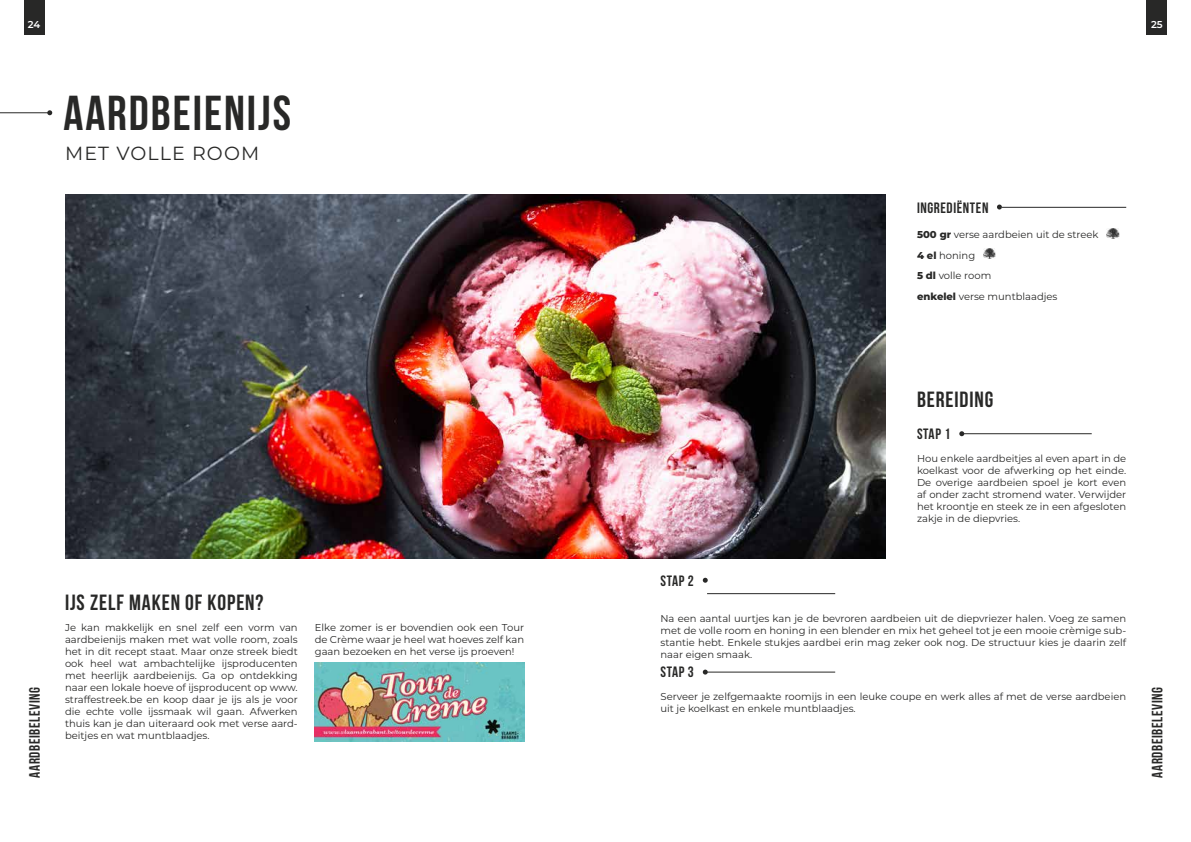
<style>
.page{position:relative;width:1191px;height:842px;background:#fff}
.page>*{position:absolute;margin:0;border:0;box-sizing:border-box;transform-origin:0 0}
.t1{font:700 49px "Bebas Neue";letter-spacing:.04em;color:#282827}
.t2{font:700 22px "Bebas Neue";letter-spacing:.04em;color:#282827}
.t3{font:19px "Montserrat";letter-spacing:.06em;color:#282827}
.t4{font:700 15px "Bebas Neue";letter-spacing:.04em;color:#282827}
.t5{font:10px/12px "Montserrat";color:#282827;text-align:justify}
.t6{font:600 10px "Montserrat";color:#fff}
.s1{font-weight:800}
</style>
<div class="page">
<img style="left:65px;top:195px;width:820px;height:363px">
<div style="left:24px;top:0;width:20px;height:34px;background:#282827"></div>
<hr style="left:0;top:113px;width:48px;height:1px;background:#282827">
<svg style="left:47px;top:110px;width:5px;height:5px"></svg>
<hr style="left:1002px;top:207px;width:124px;height:1px;background:#282827">
<svg style="left:997px;top:205px;width:5px;height:4px"></svg>
<hr style="left:963px;top:433px;width:128px;height:1px;background:#282827">
<svg style="left:959px;top:431px;width:5px;height:5px"></svg>
<hr style="left:707px;top:593px;width:128px;height:1px;background:#282827">
<svg style="left:703px;top:578px;width:4px;height:5px"></svg>
<hr style="left:707px;top:672px;width:128px;height:1px;background:#282827">
<svg style="left:703px;top:670px;width:4px;height:4px"></svg>
<div style="left:1146px;top:0;width:20px;height:34px;background:#282827"></div>
<img style="left:315px;top:663px;width:209px;height:78px">
<svg style="left:1107px;top:228px;width:12px;height:10px"></svg>
<svg style="left:983px;top:249px;width:12px;height:10px"></svg>
<p class="t6" style="left:28px;top:18px;width:14px">24</p>
<p class="t6" style="left:1151px;top:18px;width:13px">25</p>
<h1 class="t1" style="left:63px;top:86px;width:229px">AARDBEIENIJS</h1>
<h3 class="t3" style="left:65px;top:140px;width:196px">MET VOLLE ROOM</h3>
<h3 class="t4" style="left:26px;top:778px;width:92px;rotate:-90deg">AARDBEIBELEVING</h3>
<h2 class="t2" style="left:65px;top:590px;width:200px">IJS ZELF MAKEN OF KOPEN?</h2>
<p class="t5" style="left:65px;top:621px;width:234px">Je kan makkelijk en snel zelf een vorm van aardbeienijs maken met wat volle room, zoals het in dit recept staat. Maar onze streek biedt ook heel wat ambachtelijke ijsproducenten met heerlijk aardbeienijs. Ga op ontdekking naar een lokale hoeve of ijsproducent op www. straffestreek.be en koop daar je ijs als je voor die echte volle ijssmaak wil gaan. Afwerken thuis kan je dan uiteraard ook met verse aard&shy;beitjes en wat muntblaadjes.</p>
<p class="t5" style="left:315px;top:621px;width:211px">Elke zomer is er bovendien ook een Tour de Crème waar je heel wat hoeves zelf kan gaan bezoeken en het verse ijs proeven!</p>
<h3 class="t4" style="left:917px;top:199px;width:73px">INGREDIËNTEN</h3>
<p class="t5" style="left:917px;top:224px;width:183px;line-height:20.6px;text-align:left"><span class="s1">500 gr</span> verse aardbeien uit de streek<br><span class="s1">4 el</span> honing<br><span class="s1">5 dl</span> volle room</p>
<p class="t5" style="left:917px;top:290px;width:142px"><span class="s1">enkelel</span> verse muntblaadjes</p>
<h2 class="t2" style="left:917px;top:387px;width:78px">BEREIDING</h2>
<h3 class="t4" style="left:917px;top:426px;width:35px">STAP 1</h3>
<h3 class="t4" style="left:660px;top:572px;width:35px">STAP 2</h3>
<p class="t5" style="left:917px;top:452px;width:211px">Hou enkele aardbeitjes al even apart in de koelkast voor de afwerking op het einde.<br>De overige aardbeien spoel je kort even af onder zacht stromend water. Verwijder het kroontje en steek ze in een afgesloten zakje in de diepvries.</p>
<p class="t5" style="left:660px;top:612px;width:467px">Na een aantal uurtjes kan je de bevroren aardbeien uit de diepvriezer halen. Voeg ze samen met de volle room en honing in een blender en mix het geheel tot je een mooie crèmige sub&shy;stantie hebt. Enkele stukjes aardbei erin mag zeker ook nog. De structuur kies je daarin zelf naar eigen smaak.</p>
<p class="t5" style="left:660px;top:690px;width:467px">Serveer je zelfgemaakte roomijs in een leuke coupe en werk alles af met de verse aardbeien uit je koelkast en enkele muntblaadjes.</p>
<h3 class="t4" style="left:660px;top:664px;width:35px">STAP 3</h3>
<h3 class="t4" style="left:1149px;top:778px;width:92px;rotate:-90deg">AARDBEIBELEVING</h3>
</div>
